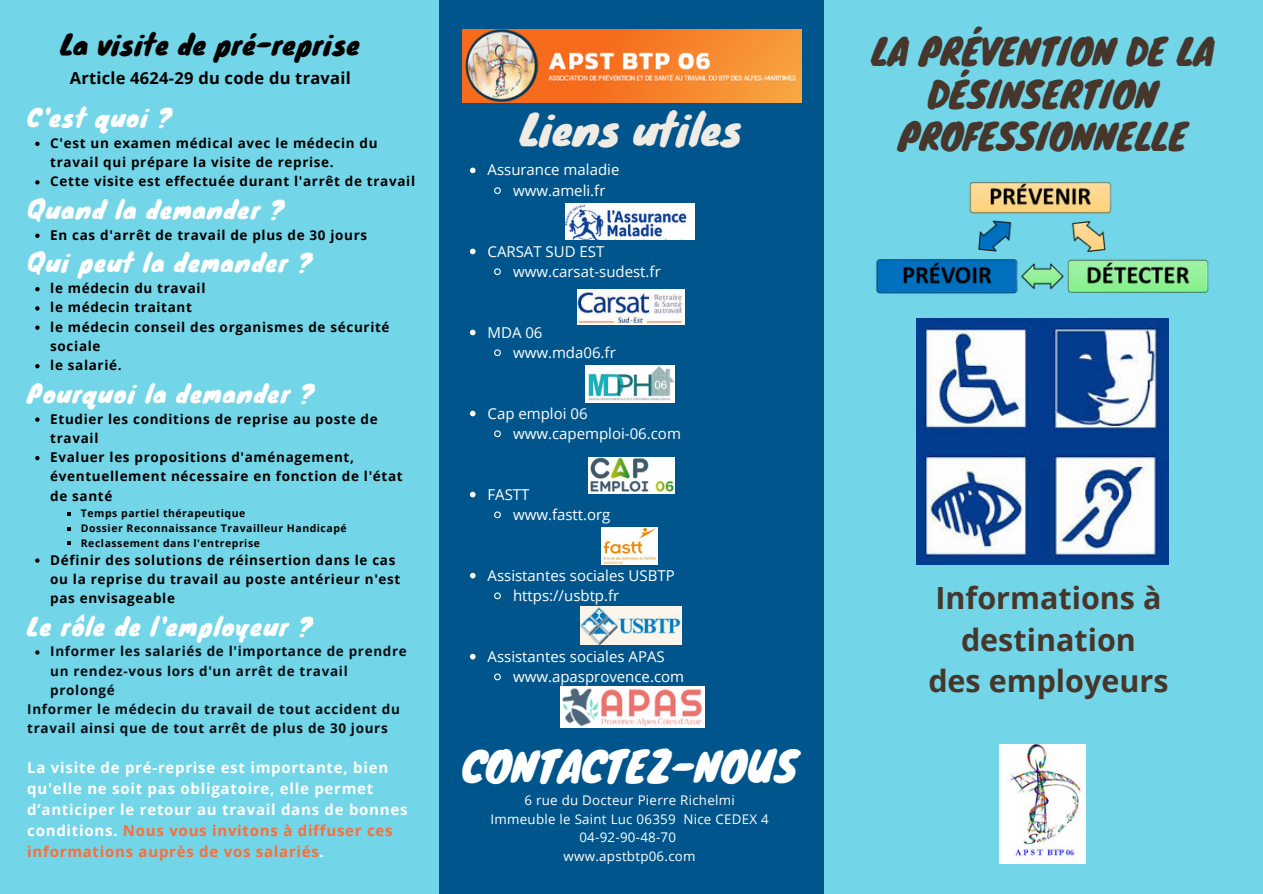
<style>
.page{position:relative;width:1263px;height:894px;background:#fff}
.page>*{position:absolute;margin:0;border:0;box-sizing:border-box;transform-origin:0 0}
.t1{font:41.25px "Knewave";color:#f0ebe4}
.t2{font:41.1px "Knewave";color:#fff}
.t3{font:35.55px/42.8px "Knewave";color:#46362c;text-align:center}
.t4{font:700 30.45px "Open Sans";color:#46362c}
.t5{font:27px "Knewave";letter-spacing:.015em;color:#000}
.t6{font:24px "Knewave";letter-spacing:.05em;color:#fff}
.t7{font:700 16.5px "Open Sans";letter-spacing:.015em;color:#000}
.t8{font:700 15px/21px "Open Sans";letter-spacing:.05em;color:#fff}
.t9{font:15px "Open Sans";color:#fff}
.t10{font:15px "Open Sans";color:#fefefe}
.t11{font:700 13.5px/19.2px "Open Sans";letter-spacing:.05em;color:#000}
.t12{font:700 13.5px/19.2px "Open Sans";letter-spacing:.05em;color:#040e14}
.t13{font:13.35px "Open Sans";letter-spacing:.02em;color:#fff}
.t14{font:700 10.5px "Open Sans";letter-spacing:.05em;color:#000}
.s1{color:#fa6e39}
</style>
<div class="page">
<div style="left:0;top:0;width:1263px;height:893px;background:#72d6e8"></div>
<div style="left:439px;top:0;width:384px;height:893px;background:#00568c"></div>
<img style="left:1000px;top:744px;width:85px;height:118px">
<img style="left:565px;top:203px;width:129px;height:36px">
<img style="left:585px;top:365px;width:89px;height:37px">
<img style="left:588px;top:457px;width:87px;height:36px">
<img style="left:602px;top:527px;width:56px;height:37px">
<img style="left:578px;top:290px;width:107px;height:35px">
<img style="left:462px;top:29px;width:340px;height:74px">
<img style="left:581px;top:606px;width:100px;height:38px">
<img style="left:916px;top:318px;width:252px;height:246px">
<img style="left:560px;top:686px;width:144px;height:41px">
<svg style="left:470px;top:167px;width:6px;height:6px"></svg>
<svg style="left:494px;top:187px;width:7px;height:7px"></svg>
<svg style="left:470px;top:248px;width:6px;height:6px"></svg>
<svg style="left:494px;top:268px;width:7px;height:8px"></svg>
<svg style="left:470px;top:329px;width:6px;height:6px"></svg>
<svg style="left:494px;top:349px;width:7px;height:8px"></svg>
<svg style="left:470px;top:410px;width:6px;height:6px"></svg>
<svg style="left:494px;top:430px;width:7px;height:8px"></svg>
<svg style="left:470px;top:491px;width:6px;height:6px"></svg>
<svg style="left:494px;top:511px;width:7px;height:8px"></svg>
<svg style="left:470px;top:572px;width:6px;height:6px"></svg>
<svg style="left:494px;top:592px;width:7px;height:8px"></svg>
<svg style="left:470px;top:653px;width:6px;height:6px"></svg>
<svg style="left:494px;top:673px;width:7px;height:8px"></svg>
<svg style="left:35px;top:142px;width:5px;height:4px"></svg>
<svg style="left:35px;top:180px;width:5px;height:4px"></svg>
<svg style="left:35px;top:233px;width:5px;height:5px"></svg>
<svg style="left:35px;top:287px;width:5px;height:4px"></svg>
<svg style="left:35px;top:306px;width:5px;height:4px"></svg>
<svg style="left:35px;top:325px;width:5px;height:5px"></svg>
<svg style="left:35px;top:364px;width:5px;height:4px"></svg>
<svg style="left:35px;top:417px;width:5px;height:4px"></svg>
<svg style="left:35px;top:456px;width:5px;height:4px"></svg>
<svg style="left:68px;top:541px;width:3px;height:4px"></svg>
<svg style="left:35px;top:558px;width:5px;height:4px"></svg>
<svg style="left:35px;top:650px;width:5px;height:4px"></svg>
<img style="left:876px;top:182px;width:333px;height:112px">
<p class="t5" style="left:61px;top:23px;width:301px">La visite de pré-reprise</p>
<p class="t7" style="left:70px;top:66px;width:282px">Article 4624-29 du code du travail</p>
<p class="t6" style="left:27px;top:98px;width:146px">C'est quoi ?</p>
<p class="t11" style="left:50px;top:133px;width:329px">C'est un examen médical avec le médecin du</p>
<p class="t11" style="left:50px;top:152px;width:285px">travail qui prépare la visite de reprise.</p>
<p class="t11" style="left:50px;top:171px;width:366px">Cette visite est effectuée durant l'arrêt de travail</p>
<p class="t6" style="left:27px;top:190px;width:258px">Quand la demander ?</p>
<p class="t6" style="left:27px;top:243px;width:286px">Qui peut la demander ?</p>
<p class="t11" style="left:50px;top:225px;width:319px">En cas d'arrêt de travail de plus de 30 jours</p>
<p class="t11" style="left:50px;top:278px;width:157px">le médecin du travail</p>
<p class="t11" style="left:50px;top:297px;width:143px">le médecin traitant</p>
<p class="t11" style="left:50px;top:317px;width:341px">le médecin conseil des organismes de sécurité sociale</p>
<p class="t11" style="left:50px;top:355px;width:73px">le salarié.</p>
<p class="t6" style="left:27px;top:373px;width:288px">Pourquoi la demander ?</p>
<p class="t11" style="left:50px;top:408px;width:329px">Etudier les conditions de reprise au poste de travail</p>
<p class="t11" style="left:50px;top:447px;width:354px">Evaluer les propositions d'aménagement, éventuellement nécessaire en fonction de l'état de santé</p>
<p class="t14" style="left:81px;top:506px;width:166px">Temps partiel thérapeutique</p>
<p class="t14" style="left:81px;top:520px;width:267px">Dossier Reconnaissance Travailleur Handicapé</p>
<p class="t14" style="left:81px;top:535px;width:181px">Reclassement dans l'entreprise</p>
<p class="t11" style="left:50px;top:549px;width:352px">Définir des solutions de réinsertion dans le cas ou la reprise du travail au poste antérieur n'est pas envisageable</p>
<p class="t12" style="left:50px;top:641px;width:358px">Informer les salariés de l'importance de prendre un rendez-vous lors d'un arrêt de travail prolongé</p>
<p class="t6" style="left:27px;top:606px;width:286px">Le rôle de l'employeur ?</p>
<p class="t12" style="left:27px;top:699px;width:374px">Informer le médecin du travail de tout accident du travail ainsi que de tout arrêt de plus de 30 jours</p>
<p class="t8" style="left:27px;top:756px;width:382px">La visite de pré-reprise est importante, bien qu'elle ne soit pas obligatoire, elle permet d’anticiper le retour au travail dans de bonnes conditions. <span class="s1">Nous vous invitons à diffuser ces informations auprès de vos salariés</span>.</p>
<p class="t1" style="left:520px;top:95px;width:224px">Liens utiles</p>
<p class="t10" style="left:487px;top:159px;width:133px">Assurance maladie</p>
<p class="t10" style="left:513px;top:180px;width:94px">www.ameli.fr</p>
<p class="t10" style="left:487px;top:240px;width:118px">CARSAT SUD EST</p>
<p class="t10" style="left:513px;top:261px;width:149px">www.carsat-sudest.fr</p>
<p class="t9" style="left:487px;top:321px;width:56px">MDA 06</p>
<p class="t9" style="left:513px;top:342px;width:104px">www.mda06.fr</p>
<p class="t9" style="left:487px;top:402px;width:102px">Cap emploi 06</p>
<p class="t9" style="left:513px;top:422px;width:169px">www.capemploi-06.com</p>
<p class="t9" style="left:487px;top:483px;width:44px">FASTT</p>
<p class="t9" style="left:513px;top:503px;width:99px">www.fastt.org</p>
<p class="t9" style="left:487px;top:564px;width:189px">Assistantes sociales USBTP</p>
<p class="t9" style="left:513px;top:584px;width:108px">https://usbtp.fr</p>
<p class="t9" style="left:487px;top:645px;width:179px">Assistantes sociales APAS</p>
<p class="t9" style="left:513px;top:665px;width:173px">www.apasprovence.com</p>
<p class="t2" style="left:462px;top:732px;width:337px">CONTACTEZ-NOUS</p>
<p class="t13" style="left:524px;top:790px;width:212px">6 rue du Docteur Pierre Richelmi</p>
<p class="t13" style="left:491px;top:809px;width:279px">Immeuble le Saint Luc 06359 Nice CEDEX 4</p>
<p class="t13" style="left:579px;top:827px;width:98px">04-92-90-48-70</p>
<p class="t13" style="left:564px;top:846px;width:133px">www.apstbtp06.com</p>
<p class="t3" style="left:871px;top:28px;width:344px">LA PRÉVENTION DE LA<br>DÉSINSERTION<br>PROFESSIONNELLE</p>
<p class="t4" style="left:935px;top:576px;width:227px">Informations à</p>
<p class="t4" style="left:961px;top:618px;width:176px">destination</p>
<p class="t4" style="left:928px;top:659px;width:242px">des employeurs</p>
</div>
